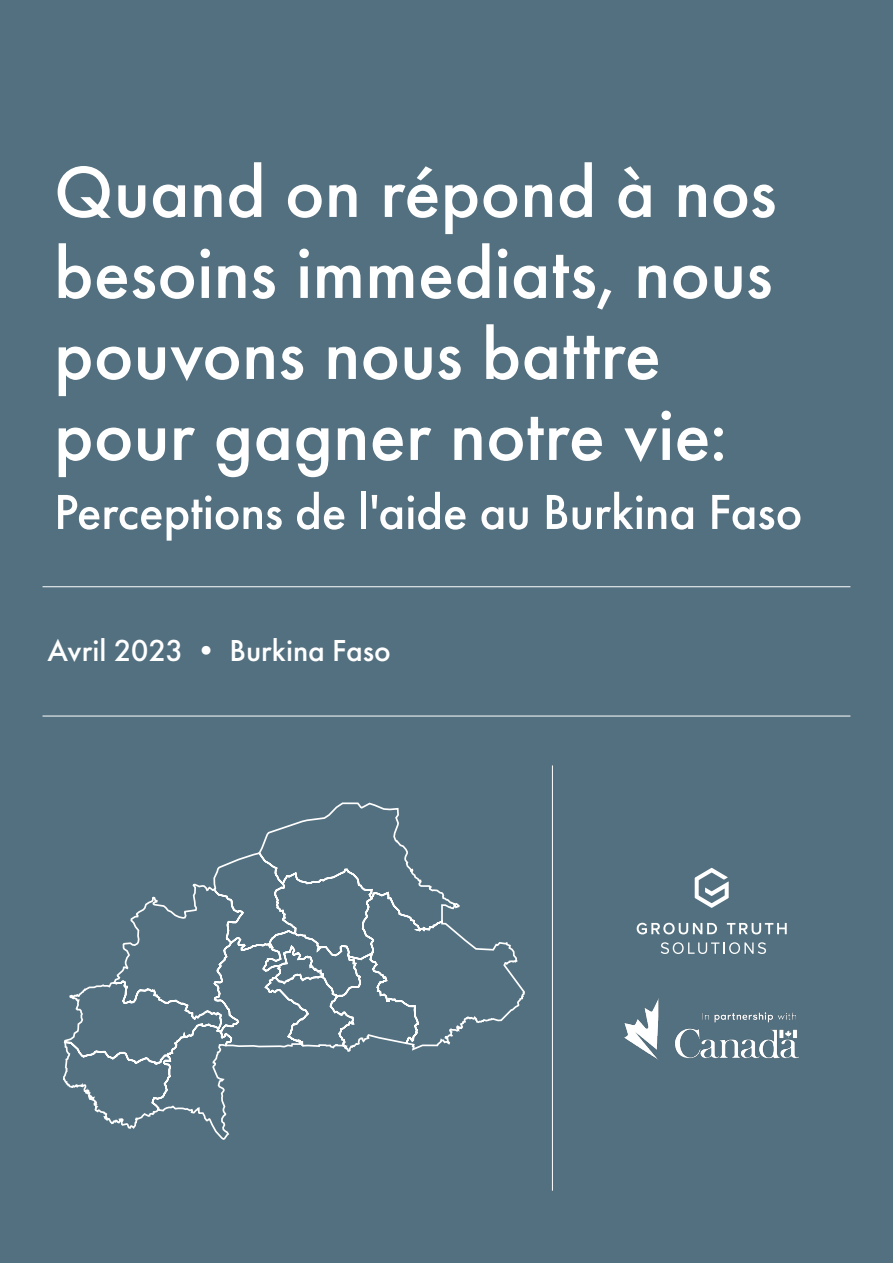
<style>
.page{position:relative;width:893px;height:1263px;background:#537080}
.page>*{position:absolute;margin:0;border:0;box-sizing:border-box;transform-origin:0 0}
.Front_page_title{font:500 75px/81px "Futura PT";color:#fff}
.Front_page_title-2{font:500 51px "Futura PT";letter-spacing:-.005em;color:#fff}
.Front_page_subtitle{font:500 31.5px "Futura PT";color:#fff}
</style>
<div class="page">
<hr style="left:552px;top:765px;width:1px;height:426px;background:#fff">
<hr style="left:43px;top:586px;width:807px;height:1px;background:#fff">
<hr style="left:43px;top:716px;width:807px;height:1px;background:#fff">
<svg style="left:64px;top:802px;width:460px;height:338px"></svg>
<svg style="left:695px;top:868px;width:34px;height:40px"></svg>
<svg style="left:637px;top:923px;width:80px;height:11px"></svg>
<svg style="left:727px;top:923px;width:60px;height:11px"></svg>
<svg style="left:661px;top:942px;width:105px;height:12px"></svg>
<img style="left:625px;top:999px;width:173px;height:60px">
<p class="Front_page_title" style="left:54px;top:151px;width:724px">Quand on répond à nos besoins immediats, nous pouvons nous battre pour gagner notre vie:</p>
<p class="Front_page_title-2" style="left:54px;top:481px;width:750px">Perceptions de l'aide au Burkina Faso</p>
<p class="Front_page_subtitle" style="left:48px;top:631px;width:345px">Avril 2023 • Burkina Faso</p>
</div>
